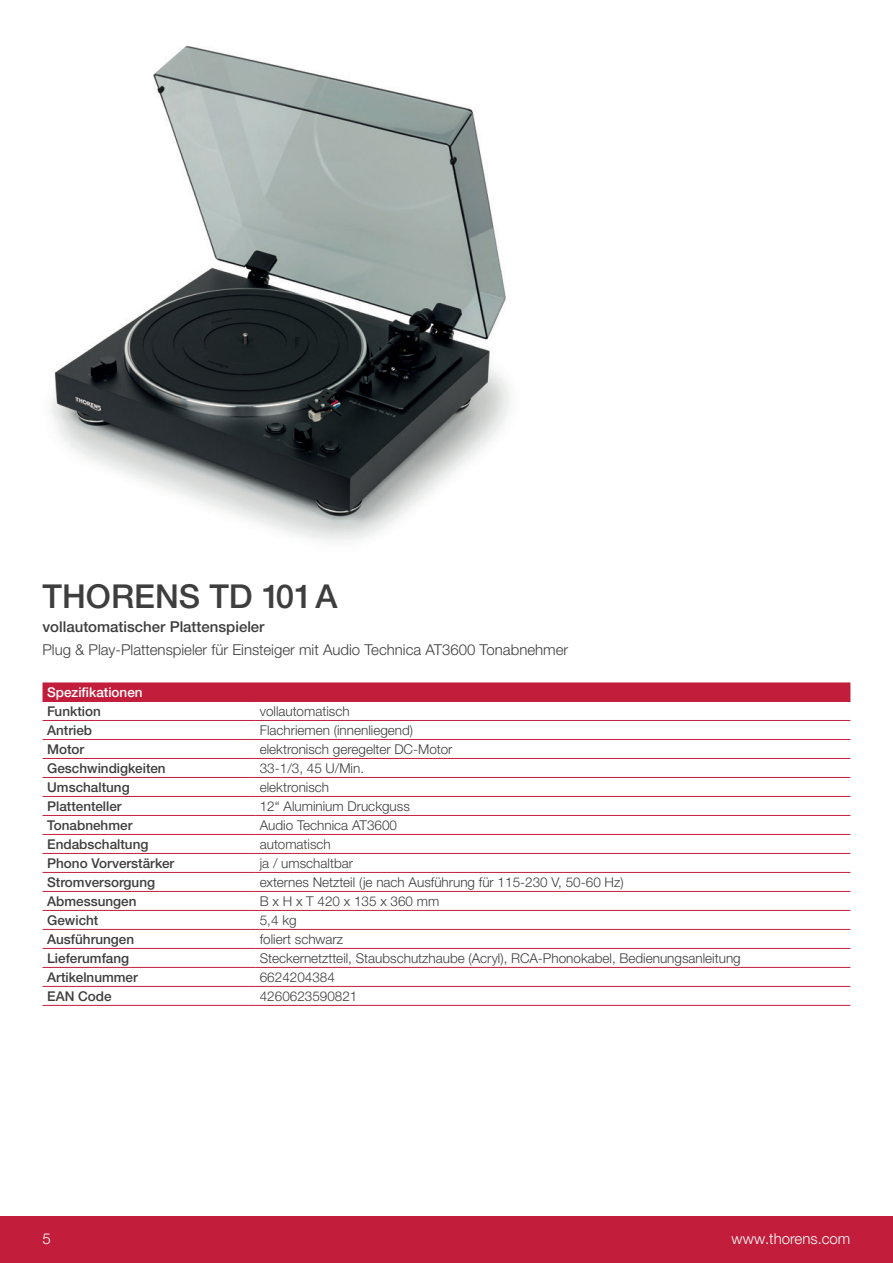
<style>
.page{position:relative;width:893px;height:1263px;background:#fff}
.page>*{position:absolute;margin:0;border:0;box-sizing:border-box;transform-origin:0 0}
.t1{font:500 33px "Helvetica Neue LTW1 G";color:#3e3e3f}
.t2{font:300 15px "Helvetica Neue LTW1 G";color:#3e3e3f}
.t3{font:500 15px "Helvetica Neue LTW1 G";color:#3e3e3f}
.t4{font:300 15px "Helvetica Neue LTW1 G";color:#fff}
.t5{font:300 13.5px "Helvetica Neue LTW1 G";color:#3e3e3f}
.t6{font:500 13.5px "Helvetica Neue LTW1 G";color:#3e3e3f}
.t7{font:500 13.5px "Helvetica Neue LTW1 G";color:#fff}
</style>
<div class="page">
<div style="left:0;top:1216px;width:893px;height:47px;background:#c21e3c"></div>
<div style="left:43px;top:682px;width:807px;height:19px;background:#c21e3c"></div>
<hr style="left:43px;top:720px;width:212px;height:1px;background:#c21e3c">
<hr style="left:255px;top:720px;width:595px;height:1px;background:#c21e3c">
<hr style="left:43px;top:739px;width:212px;height:1px;background:#c21e3c">
<hr style="left:255px;top:739px;width:595px;height:1px;background:#c21e3c">
<hr style="left:43px;top:758px;width:212px;height:1px;background:#c21e3c">
<hr style="left:255px;top:758px;width:595px;height:1px;background:#c21e3c">
<hr style="left:43px;top:777px;width:212px;height:1px;background:#c21e3c">
<hr style="left:255px;top:777px;width:595px;height:1px;background:#c21e3c">
<hr style="left:43px;top:796px;width:212px;height:1px;background:#c21e3c">
<hr style="left:255px;top:796px;width:595px;height:1px;background:#c21e3c">
<hr style="left:43px;top:815px;width:212px;height:1px;background:#c21e3c">
<hr style="left:255px;top:815px;width:595px;height:1px;background:#c21e3c">
<hr style="left:43px;top:834px;width:212px;height:1px;background:#c21e3c">
<hr style="left:255px;top:834px;width:595px;height:1px;background:#c21e3c">
<hr style="left:43px;top:853px;width:212px;height:1px;background:#c21e3c">
<hr style="left:255px;top:853px;width:595px;height:1px;background:#c21e3c">
<hr style="left:43px;top:872px;width:212px;height:1px;background:#c21e3c">
<hr style="left:255px;top:872px;width:595px;height:1px;background:#c21e3c">
<hr style="left:43px;top:891px;width:212px;height:1px;background:#c21e3c">
<hr style="left:255px;top:891px;width:595px;height:1px;background:#c21e3c">
<hr style="left:43px;top:910px;width:212px;height:1px;background:#c21e3c">
<hr style="left:255px;top:910px;width:595px;height:1px;background:#c21e3c">
<hr style="left:43px;top:929px;width:212px;height:1px;background:#c21e3c">
<hr style="left:255px;top:929px;width:595px;height:1px;background:#c21e3c">
<hr style="left:43px;top:948px;width:212px;height:1px;background:#c21e3c">
<hr style="left:255px;top:948px;width:595px;height:1px;background:#c21e3c">
<hr style="left:43px;top:967px;width:212px;height:1px;background:#c21e3c">
<hr style="left:255px;top:967px;width:595px;height:1px;background:#c21e3c">
<hr style="left:43px;top:986px;width:212px;height:1px;background:#c21e3c">
<hr style="left:255px;top:986px;width:595px;height:1px;background:#c21e3c">
<hr style="left:43px;top:1005px;width:212px;height:1px;background:#c21e3c">
<hr style="left:255px;top:1005px;width:595px;height:1px;background:#c21e3c">
<hr style="left:43px;top:701px;width:212px;height:1px;background:#c21e3c">
<hr style="left:255px;top:701px;width:595px;height:1px;background:#c21e3c">
<img style="left:51px;top:45px;width:459px;height:496px">
<h1 class="t1" style="left:43px;top:576px;width:297px">THORENS TD 101 A</h1>
<p class="t3" style="left:43px;top:618px;width:224px">vollautomatischer Plattenspieler</p>
<p class="t2" style="left:43px;top:640px;width:527px">Plug &amp; Play-Plattenspieler für Einsteiger mit Audio Technica AT3600 Tonabnehmer</p>
<p class="t7" style="left:47px;top:684px;width:97px">Spezifikationen</p>
<p class="t6" style="left:47px;top:703px;width:55px">Funktion</p>
<p class="t5" style="left:260px;top:703px;width:91px">vollautomatisch</p>
<p class="t6" style="left:47px;top:722px;width:47px">Antrieb</p>
<p class="t5" style="left:260px;top:722px;width:155px">Flachriemen (innenliegend)</p>
<p class="t6" style="left:47px;top:741px;width:39px">Motor</p>
<p class="t5" style="left:260px;top:741px;width:194px">elektronisch geregelter DC-Motor</p>
<p class="t6" style="left:47px;top:760px;width:120px">Geschwindigkeiten</p>
<p class="t5" style="left:260px;top:760px;width:106px">33-1/3, 45 U/Min.</p>
<p class="t6" style="left:47px;top:779px;width:84px">Umschaltung</p>
<p class="t5" style="left:260px;top:779px;width:71px">elektronisch</p>
<p class="t6" style="left:47px;top:798px;width:76px">Plattenteller</p>
<p class="t5" style="left:260px;top:798px;width:151px">12“ Aluminium Druckguss</p>
<p class="t6" style="left:47px;top:817px;width:87px">Tonabnehmer</p>
<p class="t5" style="left:260px;top:817px;width:139px">Audio Technica AT3600</p>
<p class="t6" style="left:47px;top:836px;width:103px">Endabschaltung</p>
<p class="t5" style="left:260px;top:836px;width:73px">automatisch</p>
<p class="t6" style="left:47px;top:855px;width:129px">Phono Vorverstärker</p>
<p class="t5" style="left:260px;top:855px;width:95px">ja / umschaltbar</p>
<p class="t6" style="left:47px;top:874px;width:109px">Stromversorgung</p>
<p class="t5" style="left:260px;top:874px;width:365px">externes Netzteil (je nach Ausführung für 115-230 V, 50-60 Hz)</p>
<p class="t6" style="left:47px;top:893px;width:91px">Abmessungen</p>
<p class="t5" style="left:260px;top:893px;width:181px">B x H x T 420 x 135 x 360 mm</p>
<p class="t6" style="left:47px;top:912px;width:53px">Gewicht</p>
<p class="t5" style="left:260px;top:912px;width:38px">5,4 kg</p>
<p class="t6" style="left:47px;top:931px;width:89px">Ausführungen</p>
<p class="t5" style="left:260px;top:931px;width:85px">foliert schwarz</p>
<p class="t6" style="left:47px;top:950px;width:84px">Lieferumfang</p>
<p class="t5" style="left:260px;top:950px;width:482px">Steckernetztteil, Staubschutzhaube (Acryl), RCA-Phonokabel, Bedienungsanleitung</p>
<p class="t6" style="left:47px;top:969px;width:92px">Artikelnummer</p>
<p class="t5" style="left:260px;top:969px;width:77px">6624204384</p>
<p class="t6" style="left:47px;top:988px;width:66px">EAN Code</p>
<p class="t5" style="left:260px;top:988px;width:99px">4260623590821</p>
<p class="t4" style="left:43px;top:1229px;width:10px">5</p>
<p class="t4" style="left:732px;top:1229px;width:120px">www.thorens.com</p>
</div>
